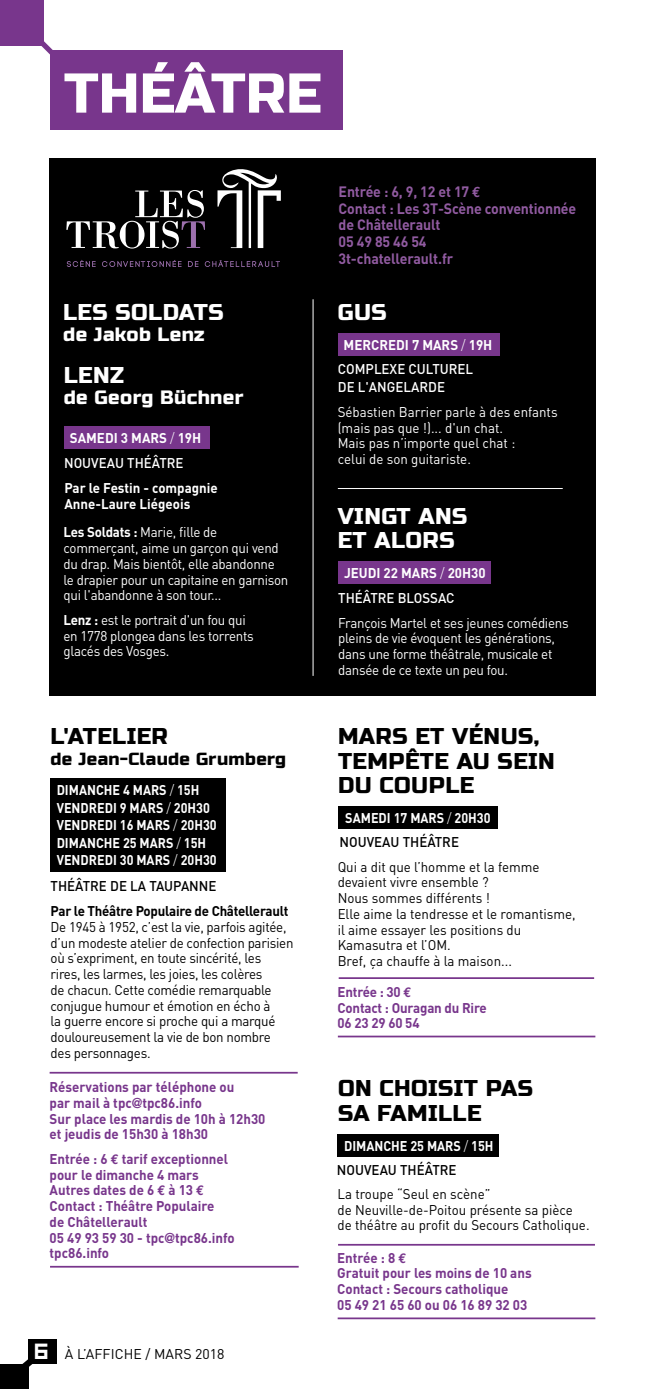
<style>
.page{position:relative;width:645px;height:1389px;background:#fff}
.page>*{position:absolute;margin:0;border:0;box-sizing:border-box;transform-origin:0 0}
.t1{font:56px "Russo One";color:#fff}
.t2{font:22.75px/24.5px "Russo One";letter-spacing:.02em;color:#000}
.t3{font:22.75px/24.5px "Russo One";letter-spacing:.02em;color:#fff}
.t4{font:19.25px "Russo One";letter-spacing:.02em;color:#fff}
.t5{font:17.5px "Russo One";letter-spacing:.02em;color:#000}
.t6{font:700 14.88px/16.6px "DIN";letter-spacing:-.01em;color:#915ba1;scale:.95 1}
.t7{font:700 14px/15.8px "DIN";color:#78368c;scale:.95 1}
.t8{font:14px/15.8px "DIN";letter-spacing:-.02em;color:#fff;scale:.95 1}
.t9{font:14px/15.8px "DIN";letter-spacing:-.02em;color:#000;scale:.95 1}
.t10{font:14px/15.8px "DIN";color:#000;scale:.95 1}
.t11{font:700 14px/17.5px "DIN";color:#fff;scale:.9 1}
.t12{font:14px/15.8px "DIN";color:#fff;scale:.95 1}
.t13{font:700 14px/15.8px "DIN";color:#fff;scale:.95 1}
.t14{font:500 14px/17.5px "DIN";color:#fff;scale:.95 1}
.t15{font:500 14px "DIN";color:#000;scale:.95 1}
.t16{font:700 14px "DIN";letter-spacing:-.02em;color:#000;scale:.95 1}
.t17{font:14px "DIN";letter-spacing:.005em;color:#000}
.s1{font-weight:300}
.s2{font-weight:700}
.s3{font-family:"Helvetica Neue"}
.s4{font-family:"Euro Mono"}
.s5{font-family:"Symtext";font-size:21px;color:#fff}
</style>
<div class="page">
<div style="left:28px;top:1339px;width:28px;height:25px;background:#000"></div>
<div style="left:0;top:1364px;width:28px;height:25px;background:#000"></div>
<svg style="left:22px;top:1359px;width:11px;height:20px"></svg>
<div style="left:49px;top:159px;width:546px;height:537px;background:#000"></div>
<div style="left:64px;top:427px;width:146px;height:22px;background:#78368c"></div>
<div style="left:338px;top:333px;width:161px;height:22px;background:#78368c"></div>
<div style="left:338px;top:562px;width:153px;height:22px;background:#78368c"></div>
<svg style="left:66px;top:190px;width:139px;height:59px"></svg>
<svg style="left:217px;top:169px;width:64px;height:79px"></svg>
<svg style="left:67px;top:260px;width:29px;height:7px"></svg>
<svg style="left:102px;top:260px;width:80px;height:7px"></svg>
<svg style="left:188px;top:261px;width:10px;height:6px"></svg>
<svg style="left:205px;top:260px;width:75px;height:7px"></svg>
<hr style="left:338px;top:488px;width:225px;height:1px;background:#fff">
<hr style="left:313px;top:299px;width:1px;height:377px;background:#fff">
<div style="left:337px;top:1134px;width:162px;height:23px;background:#000"></div>
<div style="left:339px;top:806px;width:159px;height:23px;background:#000"></div>
<div style="left:0;top:0;width:43px;height:45px;background:#78368c"></div>
<div style="left:50px;top:50px;width:293px;height:80px;background:#78368c"></div>
<svg style="left:29px;top:30px;width:24px;height:25px"></svg>
<hr style="left:339px;top:977px;width:255px;height:2px;background:#78368c">
<hr style="left:50px;top:1072px;width:248px;height:2px;background:#78368c">
<hr style="left:338px;top:1244px;width:257px;height:2px;background:#78368c">
<hr style="left:338px;top:1036px;width:257px;height:1px;background:#78368c">
<hr style="left:50px;top:1266px;width:249px;height:2px;background:#78368c">
<hr style="left:338px;top:1317px;width:257px;height:2px;background:#78368c">
<div style="left:50px;top:778px;width:176px;height:94px;background:#000"></div>
<h1 class="t1" style="left:64px;top:61px;width:259px">THÉÂTRE</h1>
<h2 class="t3" style="left:63px;top:300px;width:162px">LES SOLDATS</h2>
<h3 class="t4" style="left:63px;top:323px;width:143px">de Jakob Lenz</h3>
<h2 class="t3" style="left:64px;top:363px;width:62px">LENZ</h2>
<h3 class="t4" style="left:64px;top:386px;width:181px">de Georg Büchner</h3>
<p class="t13" style="left:70px;top:429px;width:140px">SAMEDI 3 MARS <span class="s1">/</span> 19H</p>
<p class="t14" style="left:64px;top:454px;width:127px">NOUVEAU THÉÂTRE</p>
<p class="t13" style="left:64px;top:479px;width:163px">Par le Festin - compagnie<br>Anne-Laure Liégeois</p>
<p class="t8" style="left:64px;top:524px;width:238px"><span class="s2">Les Soldats :</span> Marie, fille de commerçant, aime un garçon qui vend du drap. Mais bientôt, elle abandonne le drapier pour un capitaine en garnison qui l'abandonne à son tour...</p>
<p class="t8" style="left:64px;top:612px;width:202px"><span class="s2">Lenz :</span> est le portrait d'un fou qui en 1778 plongea dans les torrents glacés des Vosges.</p>
<h2 class="t2" style="left:51px;top:724px;width:119px">L'ATELIER</h2>
<p class="t5" style="left:51px;top:749px;width:237px">de Jean-Claude Grumberg</p>
<p class="t11" style="left:57px;top:781px;width:179px">DIMANCHE 4 MARS <span class="s1">/</span> 15H<br>VENDREDI 9 MARS <span class="s1">/</span> 20H30<br>VENDREDI 16 MARS <span class="s1">/</span> 20H30<br>DIMANCHE 25 MARS <span class="s1">/</span> 15H<br>VENDREDI 30 MARS <span class="s1">/</span> 20H30</p>
<p class="t15" style="left:51px;top:877px;width:176px">THÉÂTRE DE LA TAUPANNE</p>
<p class="t16" style="left:51px;top:902px;width:252px">Par le Théâtre Populaire de Châtellerault</p>
<p class="t9" style="left:51px;top:919px;width:257px">De 1945 à 1952, c’est la vie, parfois agitée, d’un modeste atelier de confection parisien où s’expriment, en toute sincérité, les rires, les larmes, les joies, les colères<br>de chacun. Cette comédie remarquable conjugue humour et émotion en écho à<br>la guerre encore si proche qui a marqué douloureusement la vie de bon nombre des personnages.</p>
<p class="t7" style="left:50px;top:1079px;width:229px">Réservations par téléphone ou<br>par mail à tpc<span class="s3">@</span>tpc86.info<br>Sur place les mardis de 10h à 12h30 et jeudis de 15h30 à 18h30</p>
<p class="t7" style="left:50px;top:1150px;width:196px">Entrée : 6 <span class="s4">€</span> tarif exceptionnel pour le dimanche 4 mars<br>Autres dates de 6 <span class="s4">€</span> à 13 <span class="s4">€<br></span>Contact : Théâtre Populaire<br>de Châtellerault<br>05 49 93 59 30 - tpc<span class="s3">@</span>tpc86.info tpc86.info</p>
<p class="t17" style="left:35px;top:1345px;width:191px"><span class="s5">6</span> À L’AFFICHE / MARS 2018</p>
<p class="t6" style="left:339px;top:183px;width:252px">Entrée : 6, 9, 12 et 17 <span class="s4">€<br></span>Contact : Les 3T-Scène conventionnée de Châtellerault<br>05 49 85 46 54<br>3t-chatellerault.fr</p>
<h2 class="t3" style="left:338px;top:300px;width:51px">GUS</h2>
<p class="t13" style="left:344px;top:336px;width:158px">MERCREDI 7 MARS <span class="s1">/</span> 19H</p>
<p class="t14" style="left:338px;top:360px;width:144px">COMPLEXE CULTUREL<br>DE L'ANGELARDE</p>
<p class="t12" style="left:338px;top:404px;width:233px">Sébastien Barrier parle à des enfants (mais pas que !)... d'un chat.<br>Mais pas n’importe quel chat :<br>celui de son guitariste.</p>
<h2 class="t3" style="left:338px;top:504px;width:131px">VINGT ANS<br>ET ALORS</h2>
<p class="t13" style="left:344px;top:564px;width:151px">JEUDI 22 MARS <span class="s1">/</span> 20H30</p>
<p class="t14" style="left:338px;top:589px;width:124px">THÉÂTRE BLOSSAC</p>
<p class="t8" style="left:338px;top:614px;width:244px">François Martel et ses jeunes comédiens pleins de vie évoquent les générations, dans une forme théâtrale, musicale et dansée de ce texte un peu fou.</p>
<h2 class="t2" style="left:338px;top:724px;width:218px">MARS ET VÉNUS,<br>TEMPÊTE AU SEIN<br>DU COUPLE</h2>
<p class="t11" style="left:345px;top:809px;width:163px">SAMEDI 17 MARS <span class="s1">/</span> 20H30</p>
<p class="t15" style="left:339px;top:833px;width:127px">NOUVEAU THÉÂTRE</p>
<p class="t10" style="left:338px;top:859px;width:252px">Qui a dit que l’homme et la femme devaient vivre ensemble ?<br>Nous sommes différents !<br>Elle aime la tendresse et le romantisme, il aime essayer les positions du<br>Kamasutra et l’OM.<br>Bref, ça chauffe à la maison...</p>
<p class="t7" style="left:338px;top:983px;width:159px">Entrée : 30 <span class="s4">€<br></span>Contact : Ouragan du Rire<br>06 23 29 60 54</p>
<h2 class="t2" style="left:338px;top:1077px;width:196px">ON CHOISIT PAS<br>SA FAMILLE</h2>
<p class="t11" style="left:344px;top:1137px;width:168px">DIMANCHE 25 MARS <span class="s1">/</span> 15H</p>
<p class="t15" style="left:337px;top:1161px;width:127px">NOUVEAU THÉÂTRE</p>
<p class="t10" style="left:337px;top:1186px;width:267px">La troupe “Seul en scène”<br>de Neuville-de-Poitou présente sa pièce de théâtre au profit du Secours Catholique.</p>
<p class="t7" style="left:337px;top:1249px;width:206px">Entrée : 8 <span class="s4">€<br></span>Gratuit pour les moins de 10 ans<br>Contact : Secours catholique<br>05 49 21 65 60 ou 06 16 89 32 03</p>
</div>
